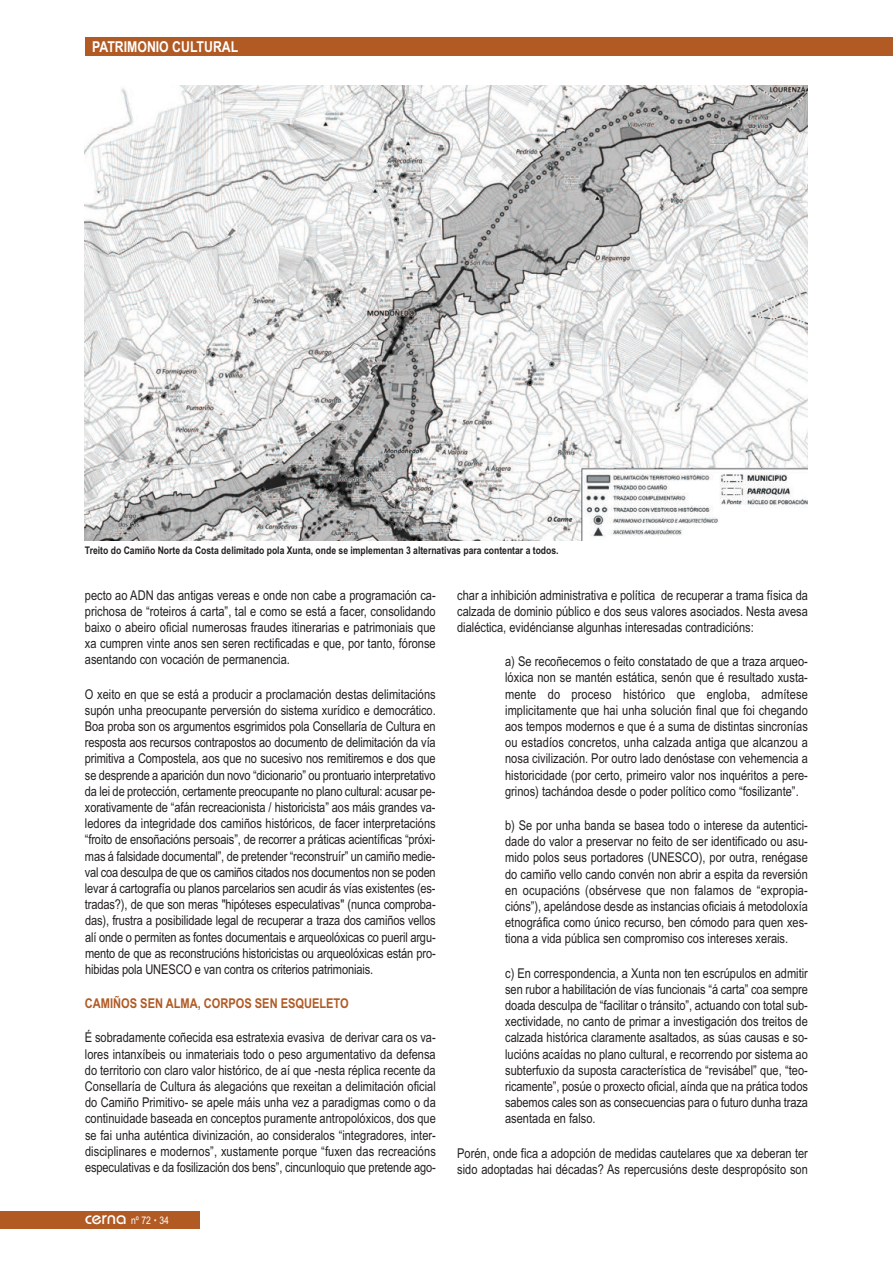
<style>
.page{position:relative;width:893px;height:1263px;background:#fff}
.page>*{position:absolute;margin:0;border:0;box-sizing:border-box;transform-origin:0 0}
.t1{font:700 15px "Arial Narrow";color:#fff}
.t2{font:13.5px/16.2px "Arial Narrow";color:#231f20;text-align:justify}
.t3{font:700 13.5px "Arial Narrow";color:#b15a24}
.t4{font:700 10.5px "Arial Narrow";color:#231f20}
.t5{font:10.5px "Arial Narrow";color:#fff}
.s1{font-family:"Bauhaus";font-size:18px}
.s2{font-weight:700;font-size:13.5px}
</style>
<div class="page">
<div style="left:85px;top:37px;width:808px;height:18px;background:#b15a24"></div>
<div style="left:0;top:1211px;width:200px;height:17px;background:#b15a24"></div>
<img style="left:85px;top:85px;width:723px;height:456px">
<p class="t1" style="left:92px;top:38px;width:148px">PATRIMONIO CULTURAL</p>
<p class="t4" style="left:85px;top:545px;width:475px">Treito do Camiño Norte da Costa delimitado pola Xunta, onde se implementan 3 alternativas para contentar a todos.</p>
<p class="t2" style="left:85px;top:587px;width:352px">pecto ao ADN das antigas vereas e onde non cabe a programación ca&shy;prichosa de “roteiros á carta”, tal e como se está a facer, consolidando baixo o abeiro oficial numerosas fraudes itinerarias e patrimoniais que xa cumpren vinte anos sen seren rectificadas e que, por tanto, fóronse asentando con vocación de permanencia.</p>
<p class="t2" style="left:85px;top:686px;width:352px">O xeito en que se está a producir a proclamación destas delimitacións supón unha preocupante perversión do sistema xurídico e democrático.<br>Boa proba son os argumentos esgrimidos pola Consellaría de Cultura en resposta aos recursos contrapostos ao documento de delimitación da vía primitiva a Compostela, aos que no sucesivo nos remitiremos e dos que se desprende a aparición dun novo “dicionario” ou prontuario interpretativo da lei de protección, certamente preocupante no plano cultural: acusar pe&shy;xorativamente de “afán recreacionista / historicista” aos máis grandes va&shy;ledores da integridade dos camiños históricos, de facer interpretacións “froito de ensoñacións persoais”, de recorrer a práticas acientíficas “próxi&shy;mas á falsidade documental”, de pretender “reconstruír” un camiño medie&shy;val coa desculpa de que os camiños citados nos documentos non se poden levar á cartografía ou planos parcelarios sen acudir ás vías existentes (es&shy;tradas?), de que son meras "hipóteses especulativas" (nunca comproba&shy;das), frustra a posibilidade legal de recuperar a traza dos camiños vellos alí onde o permiten as fontes documentais e arqueolóxicas co pueril argu&shy;mento de que as reconstrucións historicistas ou arqueolóxicas están pro&shy;hibidas pola UNESCO e van contra os criterios patrimoniais.</p>
<p class="t3" style="left:85px;top:996px;width:265px">CAMIÑOS SEN ALMA, CORPOS SEN ESQUELETO</p>
<p class="t2" style="left:85px;top:1030px;width:352px">É sobradamente coñecida esa estratexia evasiva de derivar cara os va&shy;lores intanxíbeis ou inmateriais todo o peso argumentativo da defensa do territorio con claro valor histórico, de aí que -nesta réplica recente da Consellaría de Cultura ás alegacións que rexeitan a delimitación oficial do Camiño Primitivo- se apele máis unha vez a paradigmas como o da continuidade baseada en conceptos puramente antropolóxicos, dos que se fai unha auténtica divinización, ao consideralos “integradores, inter&shy;disciplinares e modernos”, xustamente porque “fuxen das recreacións especulativas e da fosilización dos bens”, cincunloquio que pretende ago-</p>
<p class="t5" style="left:85px;top:1214px;width:86px"><span class="s1">cerna</span> nº 72 <span class="s2">·</span> 34</p>
<p class="t2" style="left:457px;top:587px;width:352px">char a inhibición administrativa e política de recuperar a trama física da calzada de dominio público e dos seus valores asociados. Nesta avesa dialéctica, evidéncianse algunhas interesadas contradicións:</p>
<p class="t2" style="left:505px;top:653px;width:304px">a) Se recoñecemos o feito constatado de que a traza arqueo&shy;lóxica non se mantén estática, senón que é resultado xusta&shy;mente do proceso histórico que engloba, admítese implicitamente que hai unha solución final que foi chegando aos tempos modernos e que é a suma de distintas sincronías ou estadíos concretos, unha calzada antiga que alcanzou a nosa civilización. Por outro lado denóstase con vehemencia a historicidade (por certo, primeiro valor nos inquéritos a pere&shy;grinos) tachándoa desde o poder político como “fosilizante”.</p>
<p class="t2" style="left:505px;top:817px;width:304px">b) Se por unha banda se basea todo o interese da autentici&shy;dade do valor a preservar no feito de ser identificado ou asu&shy;mido polos seus portadores (UNESCO), por outra, renégase do camiño vello cando convén non abrir a espita da reversión en ocupacións (obsérvese que non falamos de “expropia&shy;cións”), apelándose desde as instancias oficiais á metodoloxía etnográfica como único recurso, ben cómodo para quen xes&shy;tiona a vida pública sen compromiso cos intereses xerais.</p>
<p class="t2" style="left:505px;top:965px;width:304px">c) En correspondencia, a Xunta non ten escrúpulos en admitir sen rubor a habilitación de vías funcionais “á carta” coa sempre doada desculpa de “facilitar o tránsito”, actuando con total sub&shy;xectividade, no canto de primar a investigación dos treitos de calzada histórica claramente asaltados, as súas causas e so&shy;lucións acaídas no plano cultural, e recorrendo por sistema ao subterfuxio da suposta característica de “revisábel” que, “teo&shy;ricamente”, posúe o proxecto oficial, aínda que na prática todos sabemos cales son as consecuencias para o futuro dunha traza asentada en falso.</p>
<p class="t2" style="left:457px;top:1145px;width:352px">Porén, onde fica a adopción de medidas cautelares que xa deberan ter sido adoptadas hai décadas? As repercusións deste despropósito son</p>
</div>
